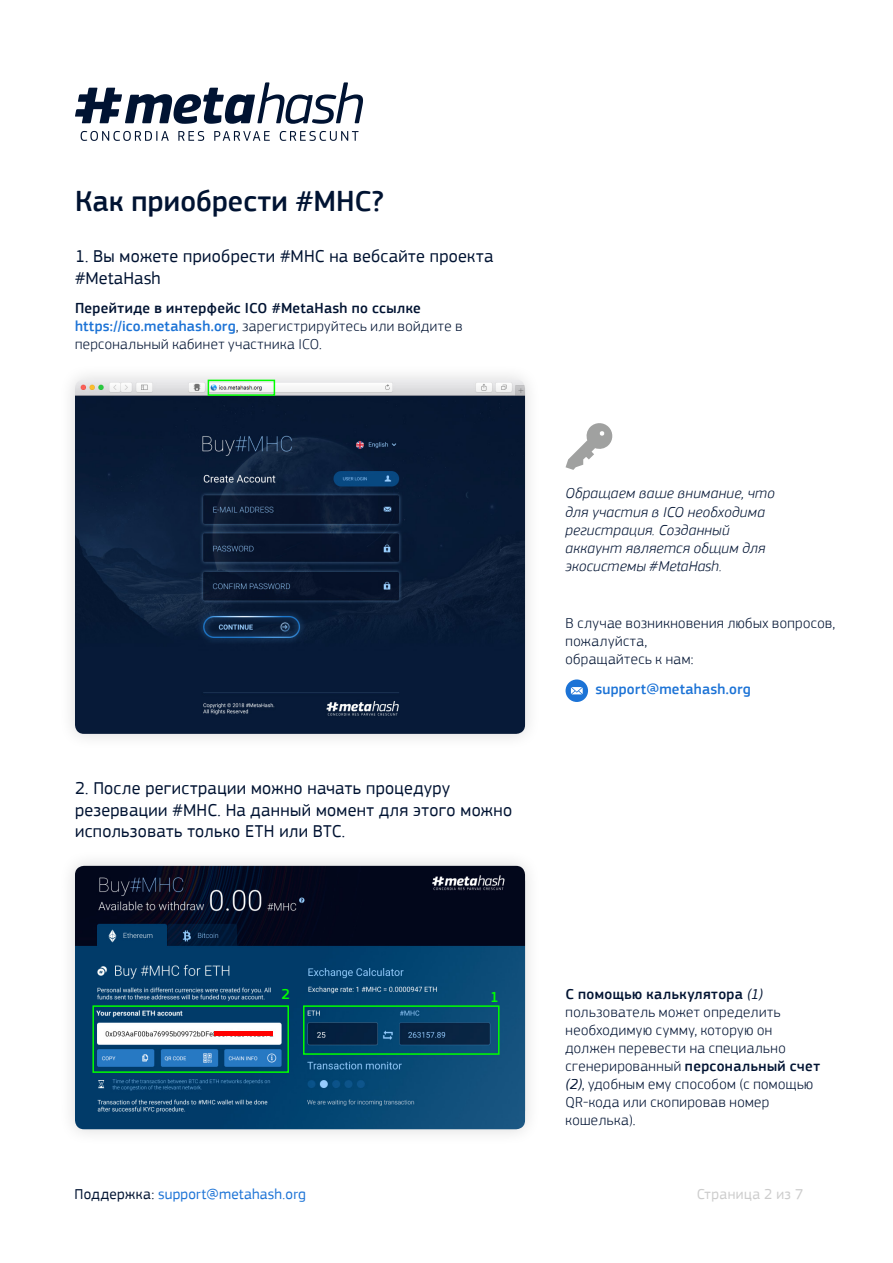
<style>
.page{position:relative;width:893px;height:1263px;background:#fff}
.page>*{position:absolute;margin:0;border:0;box-sizing:border-box;transform-origin:0 0}
.t1{font:500 30px "PF Square Sans Pro";letter-spacing:.01em;color:#001332}
.t2{font:18px/21.6px "PF Square Sans Pro";letter-spacing:.02em;color:#001332}
.t3{font:300 15px/18px "PF Square Sans Pro";letter-spacing:.03em;color:#001332}
.t4{font:italic 300 15px/18px "PF Square Sans Pro";letter-spacing:.02em;color:#001332}
.t5{font:15px "PF Square Sans Pro";letter-spacing:.02em;color:#1c73d6}
.t6{font:500 15px "PF Square Sans Pro";letter-spacing:.015em;color:#1c73d6}
.t7{font:15px "PF Square Sans Pro";letter-spacing:.035em;color:#ccc}
.t8{font:500 15px "PF Square Sans Pro";color:#0f0}
.s1{font-weight:500}
.s2{font-weight:500;color:#1c73d6}
.s3{font-weight:400;font-style:italic}
.s4{color:#001332}
</style>
<div class="page">
<svg style="left:75px;top:82px;width:288px;height:42px"></svg>
<svg style="left:81px;top:131px;width:88px;height:10px"></svg>
<svg style="left:178px;top:131px;width:26px;height:10px"></svg>
<svg style="left:214px;top:131px;width:56px;height:10px"></svg>
<svg style="left:280px;top:131px;width:78px;height:10px"></svg>
<svg style="left:566px;top:679px;width:22px;height:23px"></svg>
<svg style="left:566px;top:423px;width:47px;height:47px"></svg>
<div style="left:58px;top:363px;width:484px;height:387px;background:#fafafa"></div>
<img style="left:75px;top:380px;width:450px;height:354px">
<div style="left:208px;top:380px;width:67px;height:16px;border:2px solid #0f0"></div>
<div style="left:58px;top:849px;width:484px;height:297px;background:#fafafa"></div>
<img style="left:75px;top:866px;width:450px;height:263px">
<img style="left:75px;top:872px;width:450px;height:247px">
<div style="left:303px;top:1005px;width:197px;height:50px;border:2px solid #0f0"></div>
<div style="left:92px;top:1005px;width:197px;height:68px;border:2px solid #0f0"></div>
<hr style="left:215px;top:1031px;width:58px;height:4px;background:#f00">
<h1 class="t1" style="left:75px;top:183px;width:310px">Как приобрести #MHC?</h1>
<p class="t2" style="left:75px;top:245px;width:420px">1. Вы можете приобрести #MHC на вебсайте проекта #MetaHash</p>
<p class="t3" style="left:75px;top:299px;width:389px"><span class="s1">Перейтиде в интерфейс ICO #MetaHash по ссылке </span><span class="s2">https://ico.metahash.org</span>, зарегистрируйтесь или войдите в персональный кабинет участника ICO.</p>
<p class="t2" style="left:75px;top:777px;width:439px">2. После регистрации можно начать процедуру резервации #MHC. На данный момент для этого можно использовать только ETH или BTC.</p>
<p class="t4" style="left:566px;top:484px;width:211px">Обращаем ваше внимание, что для участия в ICO необходима регистрация. Созданный аккаунт является общим для экосистемы #MetaHash.</p>
<p class="t3" style="left:566px;top:614px;width:271px">В случае возникновения любых вопросов, пожалуйста,<br>обращайтесь к нам:</p>
<p class="t6" style="left:596px;top:680px;width:157px">support@metahash.org</p>
<p class="t8" style="left:281px;top:985px;width:10px">2</p>
<p class="t8" style="left:490px;top:988px;width:10px">1</p>
<p class="t3" style="left:566px;top:985px;width:256px"><span class="s1">С помощью калькулятора</span> <span class="s3">(1) </span>пользователь может определить необходимую сумму, которую он должен перевести на специально сгенерированный <span class="s1">персональный счет </span><span class="s3">(2)</span>, удобным ему способом (с помощью<br>QR-кода или скопировав номер кошелька).</p>
<p class="t5" style="left:74px;top:1185px;width:233px"><span class="s4">Поддержка:</span> support@metahash.org</p>
<p class="t7" style="left:697px;top:1185px;width:108px">Страница 2 из 7</p>
</div>
